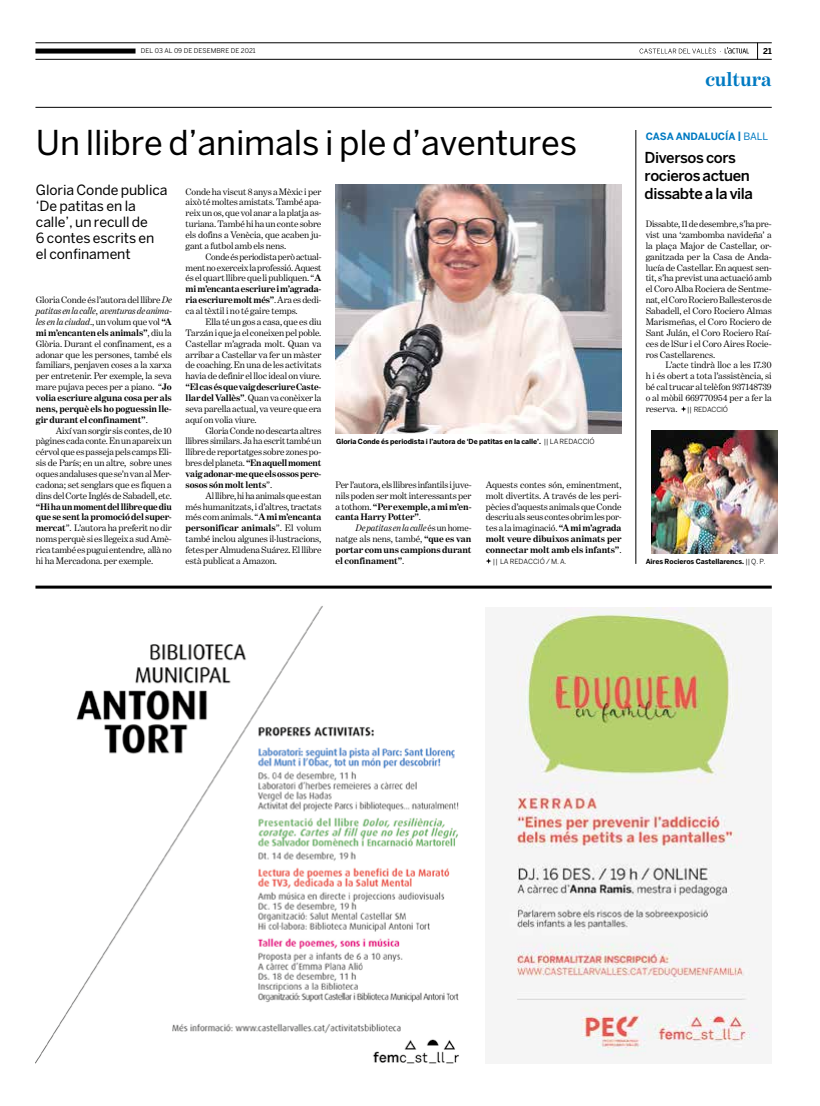
<style>
.page{position:relative;width:820px;height:1106px;background:#fff}
.page>*{position:absolute;margin:0;border:0;box-sizing:border-box;transform-origin:0 0}
.t1{font:34px "Benton Sans";letter-spacing:-.005em;color:#000}
.t2{font:700 20px "Benton Modern One";letter-spacing:-.005em;color:#007ac2}
.t3{font:500 15px/18px "Benton Sans";letter-spacing:-.03em;color:#000}
.t4{font:14px/16px "Benton Sans";letter-spacing:-.005em;color:#000}
.t5{font:700 10px "Benton Sans";letter-spacing:-.01em;color:#007ac2}
.t6{font:9.5px/10.9px "Benton Modern One";letter-spacing:-.01em;color:#000;text-align:justify}
.t7{font:700 9.5px/10.9px "Benton Modern One";letter-spacing:-.005em;color:#000;text-align:justify}
.t8{font:700 8px "Benton Sans";color:#000}
.t9{font:700 7px "Benton Sans";letter-spacing:-.01em;color:#000}
.t10{font:7px "Benton Sans";letter-spacing:-.025em;color:#000}
.t11{font:7px "Benton Sans";letter-spacing:-.005em;color:#000}
.t12{font:6.5px "Benton Sans";letter-spacing:.005em;color:#000}
.s1{font-weight:700}
.s2{font-style:italic}
.s3{font-weight:400}
.s4{font-weight:400;font-style:italic}
.s5{font-family:"Benton Modern One";font-size:9.5px}
</style>
<div class="page">
<svg style="left:757px;top:44px;width:1px;height:15px"></svg>
<svg style="left:639px;top:47px;width:109px;height:7px"></svg>
<hr style="left:35px;top:107px;width:736px;height:1px;background:#000">
<hr style="left:35px;top:43px;width:736px;height:1px;background:#000">
<hr style="left:35px;top:59px;width:736px;height:1px;background:#000">
<div style="left:35px;top:49px;width:100px;height:5px;background:#000"></div>
<img style="left:35px;top:606px;width:424px;height:457px">
<hr style="left:35px;top:585px;width:736px;height:3px;background:#000">
<img style="left:335px;top:185px;width:286px;height:248px">
<svg style="left:486px;top:558px;width:5px;height:6px"></svg>
<hr style="left:635px;top:130px;width:1px;height:434px;background:#000">
<svg style="left:681px;top:406px;width:5px;height:6px"></svg>
<img style="left:651px;top:430px;width:126px;height:123px">
<img style="left:516px;top:607px;width:243px;height:450px">
<p class="t12" style="left:141px;top:47px;width:116px">DEL 03 AL 09 DE DESEMBRE DE 2021</p>
<p class="t8" style="left:762px;top:46px;width:10px">21</p>
<h2 class="t2" style="left:705px;top:68px;width:68px">cultura</h2>
<h1 class="t1" style="left:36px;top:123px;width:542px">Un llibre d’animals i ple d’aventures</h1>
<p class="t6" style="left:185px;top:186px;width:137px">Conde ha viscut 8 anys a Mèxic i per això té moltes amistats. També apa&shy;reix un os, que vol anar a la platja as&shy;turiana. També hi ha un conte sobre els dofins a Venècia, que acaben ju&shy;gant a futbol amb els nens.</p>
<p class="t6" style="left:185px;top:251px;width:137px;text-indent:20px">Conde és periodista però actual&shy;ment no exerceix la professió. Aquest és el quart llibre que li publiquen. “<span class="s1">A mi m’encanta escriure i m’agrada&shy;ria escriure molt més”</span>. Ara es dedi&shy;ca al tèxtil i no té gaire temps.</p>
<p class="t6" style="left:185px;top:316px;width:137px;text-indent:20px">Ella té un gos a casa, que es diu Tarzán i que ja el coneixen pel poble.<br>Castellar m’agrada molt. Quan va arribar a Castellar va fer un màster de coaching. En una de les activitats havia de definir el lloc ideal on viure.</p>
<p class="t6" style="left:185px;top:381px;width:137px"><span class="s1">“El cas és que vaig descriure Caste&shy;llar del Vallès”</span>. Quan va conèixer la seva parella actual, va veure que era aquí on volia viure.</p>
<p class="t6" style="left:185px;top:425px;width:137px;text-indent:20px">Gloria Conde no descarta altres llibres similars. Ja ha escrit també un llibre de reportatges sobre zones po&shy;bres del planeta. <span class="s1">“En aquell moment vaig adonar-me que els ossos pere&shy;sosos són molt lents</span>”.</p>
<p class="t6" style="left:185px;top:490px;width:137px;text-indent:20px">Al llibre, hi ha animals que estan més humanitzats, i d’altres, tractats més com animals. “<span class="s1">A mi m’encanta personificar animals</span>”. El volum també inclou algunes il·lustracions, fetes per Almudena Suárez. El llibre està publicat a Amazon.</p>
<h3 class="t4" style="left:36px;top:182px;width:133px">Gloria Conde publica ‘De patitas en la calle’, un recull de<br>6 contes escrits en el confinament</h3>
<p class="t6" style="left:36px;top:294px;width:137px">Gloria Conde és l’autora del llibre <span class="s2">De patitas en la calle</span>, <span class="s2">aventuras de anima&shy;les en la ciudad</span>., un volum que vol <span class="s1">“A mi m’encanten els animals”</span>, diu la Glòria. Durant el confinament, es a adonar que les persones, també els familiars, penjaven coses a la xarxa per entretenir. Per exemple, la seva mare pujava peces per a piano. “<span class="s1">Jo volia escriure alguna cosa per als nens, perquè els ho poguessin lle&shy;gir durant el confinament”</span>.</p>
<p class="t6" style="left:36px;top:425px;width:137px;text-indent:20px">Així van sorgir sis contes, de 10 pàgines cada conte. En un apareix un cérvol que es passeja pels camps Eli&shy;sis de París; en un altre, sobre unes oques andaluses que se’n van al Mer&shy;cadona; set senglars que es fiquen a dins del Corte Inglés de Sabadell, etc.</p>
<p class="t6" style="left:36px;top:501px;width:137px"><span class="s1">“Hi ha un moment del llibre que diu que se sent la promoció del super&shy;mercat</span>”. L’autora ha preferit no dir noms perquè si es llegeix a sud Amè&shy;rica també es pugui entendre, allà no hi ha Mercadona. per exemple.</p>
<p class="t9" style="left:336px;top:437px;width:260px">Gloria Conde és periodista i l’autora de ‘De patitas en la calle’. <span class="s3">|| LA REDACCIÓ</span></p>
<p class="t6" style="left:335px;top:479px;width:137px">Per l’autora, els llibres infantils i juve&shy;nils poden ser molt interessants per a tothom. <span class="s1">“Per exemple, a mi m’en&shy;canta Harry Potter”</span>.</p>
<p class="t7" style="left:335px;top:522px;width:137px;text-indent:20px"><span class="s4">De patitas en la calle</span> <span class="s3">és un home&shy;natge als nens, també,</span> “que es van portar com uns campions durant el confinament”<span class="s3">.</span></p>
<p class="t6" style="left:485px;top:479px;width:137px">Aquests contes són, eminentment, molt divertits. A través de les peri&shy;pècies d’aquests animals que Conde descriu als seus contes obrim les por&shy;tes a la imaginació. <span class="s1">“A mi m’agrada molt veure dibuixos animats per connectar molt amb els infants”</span>.</p>
<p class="t11" style="left:493px;top:557px;width:75px">|| LA REDACCIÓ / M. A.</p>
<p class="t5" style="left:645px;top:131px;width:124px">CASA ANDALUCÍA | <span class="s3">BALL</span></p>
<h3 class="t3" style="left:644px;top:148px;width:110px">Diversos cors rocieros actuen dissabte a la vila</h3>
<p class="t6" style="left:645px;top:218px;width:128px">Dissabte, 11 de desembre, s’ha pre&shy;vist una ‘zambomba navideña’ a la plaça Major de Castellar, or&shy;ganitzada per la Casa de Anda&shy;lucía de Castellar. En aquest sen&shy;tit, s’ha previst una actuació amb el Coro Alba Rociera de Sentme&shy;nat, el Coro Rociero Ballesteros de Sabadell, el Coro Rociero Almas Marismeñas, el Coro Rociero de Sant Julán, el Coro Rociero Raí&shy;ces de lSur i el Coro Aires Rocie&shy;ros Castellarencs.</p>
<p class="t6" style="left:645px;top:360px;width:128px;text-indent:20px">L’acte tindrà lloc a les 17.30 h i és obert a tota l’assistència, si bé cal trucar al telèfon 937148739 o al mòbil 669770954 per a fer la</p>
<p class="t10" style="left:645px;top:405px;width:84px"><span class="s5">reserva.</span> || REDACCIÓ</p>
<p class="t9" style="left:645px;top:557px;width:121px">Aires Rocieros Castellarencs. <span class="s3">|| Q. P.</span></p>
</div>
